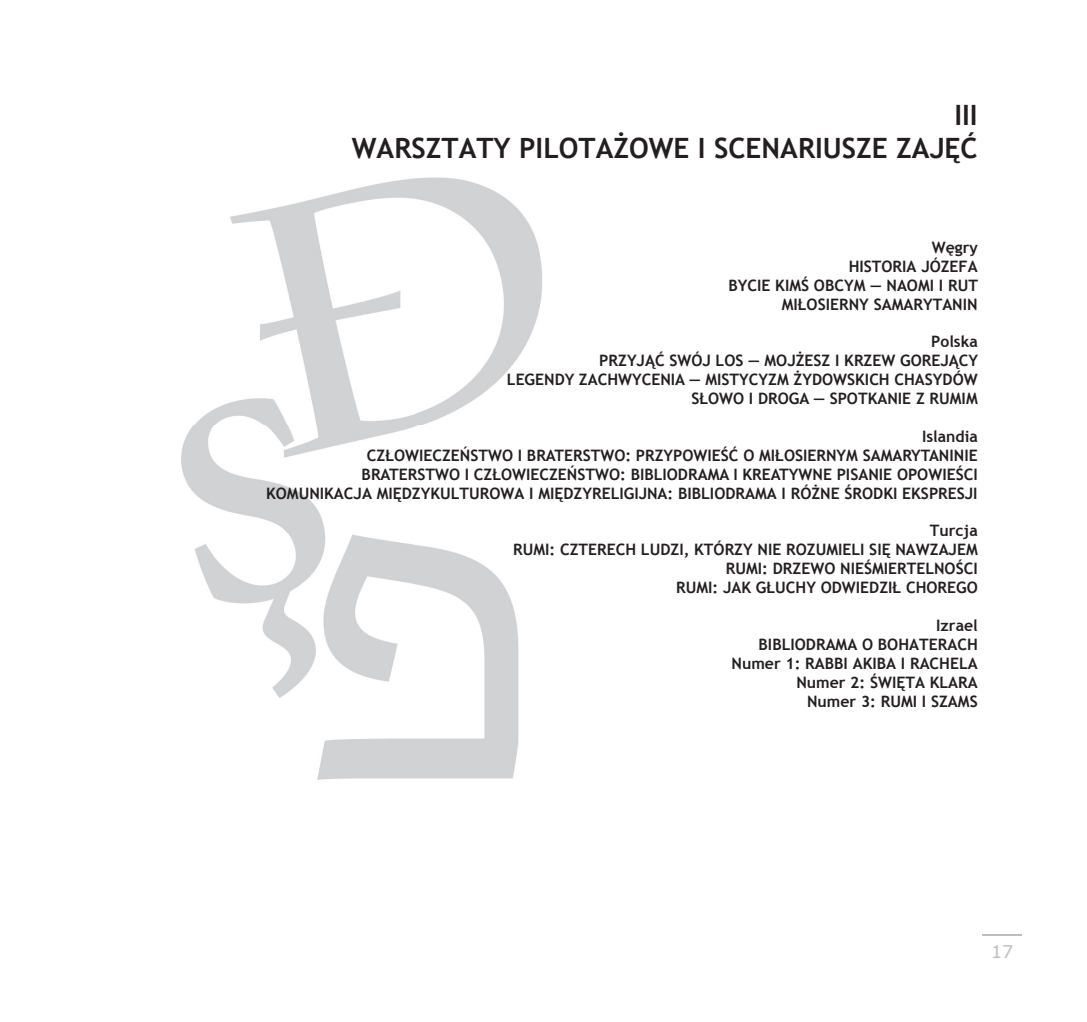
<style>
.page{position:relative;width:1087px;height:1022px;background:#fff}
.page>*{position:absolute;margin:0;border:0;box-sizing:border-box;transform-origin:0 0}
.t1{font:700 28px/33.6px "Trebuchet MS";color:#231f20;text-align:right}
.t2{font:17.5px "Verdana";color:#bcbdc0}
.t3{font:700 15.75px/18.9px "Trebuchet MS";color:#231f20;text-align:right}
</style>
<div class="page">
<img style="left:181px;top:177px;width:829px;height:759px">
<hr style="left:982px;top:934px;width:39px;height:1px;background:#bcbdc0">
<h1 class="t1" style="left:352px;top:98px;width:627px">III<br>WARSZTATY PILOTAŻOWE I SCENARIUSZE ZAJĘĆ</h1>
<p class="t3" style="left:728px;top:238px;width:251px">Węgry<br>HISTORIA JÓZEFA<br>BYCIE KIMŚ OBCYM — NAOMI I RUT<br>MIŁOSIERNY SAMARYTANIN</p>
<p class="t3" style="left:507px;top:332px;width:472px">Polska<br>PRZYJĄĆ SWÓJ LOS — MOJŻESZ I KRZEW GOREJĄCY<br>LEGENDY ZACHWYCENIA — MISTYCYZM ŻYDOWSKICH CHASYDÓW SŁOWO I DROGA — SPOTKANIE Z RUMIM</p>
<p class="t3" style="left:266px;top:427px;width:713px">Islandia<br>CZŁOWIECZEŃSTWO I BRATERSTWO: PRZYPOWIEŚĆ O MIŁOSIERNYM SAMARYTANINIE BRATERSTWO I CZŁOWIECZEŃSTWO: BIBLIODRAMA I KREATYWNE PISANIE OPOWIEŚCI KOMUNIKACJA MIĘDZYKULTUROWA I MIĘDZYRELIGIJNA: BIBLIODRAMA I RÓŻNE ŚRODKI EKSPRESJI</p>
<p class="t3" style="left:513px;top:521px;width:466px">Turcja<br>RUMI: CZTERECH LUDZI, KTÓRZY NIE ROZUMIELI SIĘ NAWZAJEM<br>RUMI: DRZEWO NIEŚMIERTELNOŚCI<br>RUMI: JAK GŁUCHY ODWIEDZIŁ CHOREGO</p>
<p class="t3" style="left:731px;top:616px;width:248px">Izrael<br>BIBLIODRAMA O BOHATERACH<br>Numer 1: RABBI AKIBA I RACHELA<br>Numer 2: ŚWIĘTA KLARA<br>Numer 3: RUMI I SZAMS</p>
<p class="t2" style="left:991px;top:940px;width:24px">17</p>
</div>
